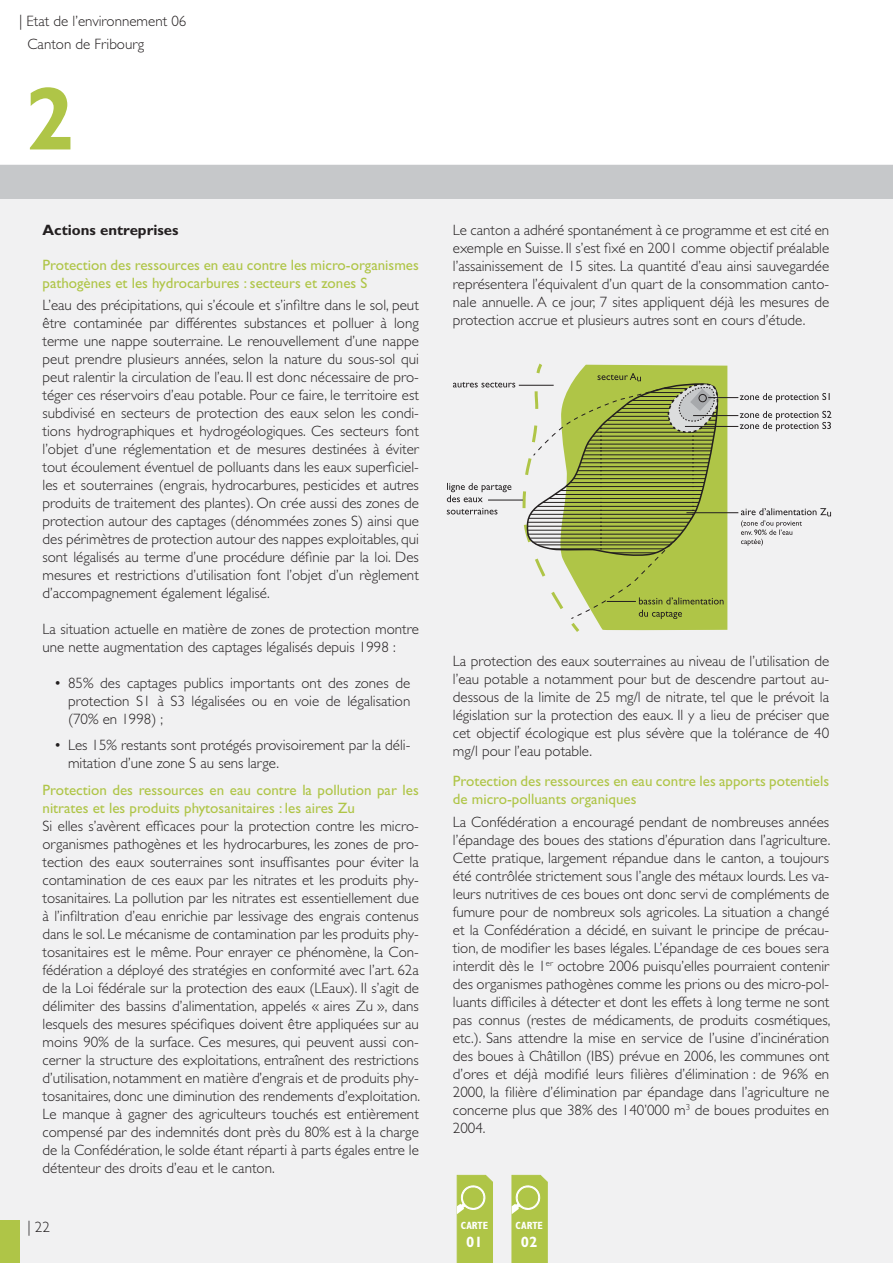
<style>
.page{position:relative;width:893px;height:1263px;background:#fff}
.page>*{position:absolute;margin:0;border:0;box-sizing:border-box;transform-origin:0 0}
.t1{font:700 90px "Gill Sans";color:#afc547}
.t2{font:300 15px/18px "Gill Sans";color:#231f20;text-align:justify}
.t3{font:15px/18px "Gill Sans";color:#afc547}
.t4{font:700 15px "Gill Sans";color:#231f20}
.t5{font:700 15px "Gill Sans";color:#fff}
.t6{font:15px "Gill Sans";color:#231f20}
.t7{font:700 condensed 10.5px "Gill Sans";color:#fff}
</style>
<div class="page">
<div style="left:0;top:165px;width:893px;height:1098px;background:#f1f1f2"></div>
<div style="left:0;top:165px;width:893px;height:33px;background:#c6c8ca"></div>
<div style="left:0;top:1220px;width:19px;height:43px;background:#afc547"></div>
<svg style="left:457px;top:1175px;width:36px;height:88px;background:#b4c853"></svg>
<svg style="left:511px;top:1175px;width:37px;height:88px;background:#b5c956"></svg>
<hr style="left:708px;top:397px;width:30px;height:1px;background:#231f20">
<hr style="left:693px;top:415px;width:45px;height:1px;background:#231f20">
<hr style="left:685px;top:426px;width:53px;height:1px;background:#231f20">
<hr style="left:686px;top:512px;width:52px;height:1px;background:#231f20">
<hr style="left:519px;top:385px;width:35px;height:1px;background:#231f20">
<hr style="left:488px;top:500px;width:35px;height:1px;background:#231f20">
<svg style="left:741px;top:508px;width:90px;height:38px"></svg>
<svg style="left:740px;top:411px;width:91px;height:20px"></svg>
<svg style="left:740px;top:393px;width:90px;height:9px"></svg>
<svg style="left:522px;top:363px;width:205px;height:269px"></svg>
<svg style="left:447px;top:483px;width:64px;height:19px"></svg>
<svg style="left:447px;top:508px;width:50px;height:6px"></svg>
<svg style="left:453px;top:382px;width:62px;height:5px"></svg>
<p class="t2" style="left:27px;top:12px;width:160px;line-height:22.5px;text-indent:-8px">| Etat de l’environnement 06<br>Canton de Fribourg</p>
<h1 class="t1" style="left:25px;top:88px;width:51px">2</h1>
<p class="t4" style="left:43px;top:224px;width:138px">Actions entreprises</p>
<p class="t3" style="left:43px;top:257px;width:378px">Protection des ressources en eau contre les micro-organismes pathogènes et les hydrocarbures : secteurs et zones S</p>
<p class="t2" style="left:43px;top:297px;width:378px">L’eau des précipitations, qui s’écoule et s’infiltre dans le sol, peut être contaminée par différentes substances et polluer à long terme une nappe souterraine. Le renouvellement d’une nappe peut prendre plusieurs années, selon la nature du sous-sol qui peut ralentir la circulation de l’eau. Il est donc nécessaire de pro&shy;téger ces réservoirs d’eau potable. Pour ce faire, le territoire est subdivisé en secteurs de protection des eaux selon les condi&shy;tions hydrographiques et hydrogéologiques. Ces secteurs font l’objet d’une réglementation et de mesures destinées à éviter tout écoulement éventuel de polluants dans les eaux superficiel&shy;les et souterraines (engrais, hydrocarbures, pesticides et autres produits de traitement des plantes). On crée aussi des zones de protection autour des captages (dénommées zones S) ainsi que des périmètres de protection autour des nappes exploitables, qui sont légalisés au terme d’une procédure définie par la loi. Des mesures et restrictions d’utilisation font l’objet d’un règlement d’accompagnement également légalisé.</p>
<p class="t2" style="left:43px;top:621px;width:378px">La situation actuelle en matière de zones de protection montre une nette augmentation des captages légalisés depuis 1998 :</p>
<p class="t2" style="left:68px;top:675px;width:344px">85% des captages publics importants ont des zones de protection S1 à S3 légalisées ou en voie de légalisation (70% en 1998) ;</p>
<p class="t2" style="left:68px;top:738px;width:344px">Les 15% restants sont protégés provisoirement par la déli&shy;mitation d’une zone S au sens large.</p>
<p class="t3" style="left:43px;top:782px;width:378px">Protection des ressources en eau contre la pollution par les nitrates et les produits phytosanitaires : les aires Zu</p>
<p class="t2" style="left:43px;top:818px;width:379px">Si elles s’avèrent efficaces pour la protection contre les micro&shy;organismes pathogènes et les hydrocarbures, les zones de pro&shy;tection des eaux souterraines sont insuffisantes pour éviter la contamination de ces eaux par les nitrates et les produits phy&shy;tosanitaires. La pollution par les nitrates est essentiellement due à l’infiltration d’eau enrichie par lessivage des engrais contenus dans le sol. Le mécanisme de contamination par les produits phy&shy;tosanitaires est le même. Pour enrayer ce phénomène, la Con&shy;fédération a déployé des stratégies en conformité avec l’art. 62a de la Loi fédérale sur la protection des eaux (LEaux). Il s’agit de délimiter des bassins d’alimentation, appelés « aires Zu », dans lesquels des mesures spécifiques doivent être appliquées sur au moins 90% de la surface. Ces mesures, qui peuvent aussi con&shy;cerner la structure des exploitations, entraînent des restrictions d’utilisation, notamment en matière d’engrais et de produits phy&shy;tosanitaires, donc une diminution des rendements d’exploitation.<br>Le manque à gagner des agriculteurs touchés est entièrement compensé par des indemnités dont près du 80% est à la charge de la Confédération, le solde étant réparti à parts égales entre le détenteur des droits d’eau et le canton.</p>
<p class="t6" style="left:55px;top:678px;width:7px">•</p>
<p class="t6" style="left:55px;top:740px;width:7px">•</p>
<p class="t2" style="left:27px;top:1219px;width:24px">| 22</p>
<p class="t2" style="left:453px;top:222px;width:378px">Le canton a adhéré spontanément à ce programme et est cité en exemple en Suisse. Il s’est fixé en 2001 comme objectif préalable l’assainissement de 15 sites. La quantité d’eau ainsi sauvegardée représentera l’équivalent d’un quart de la consommation canto&shy;nale annuelle. A ce jour, 7 sites appliquent déjà les mesures de protection accrue et plusieurs autres sont en cours d’étude.</p>
<p class="t2" style="left:453px;top:653px;width:378px">La protection des eaux souterraines au niveau de l’utilisation de l’eau potable a notamment pour but de descendre partout au&shy;dessous de la limite de 25 mg/l de nitrate, tel que le prévoit la législation sur la protection des eaux. Il y a lieu de préciser que cet objectif écologique est plus sévère que la tolérance de 40 mg/l pour l’eau potable.</p>
<p class="t3" style="left:453px;top:774px;width:378px">Protection des ressources en eau contre les apports potentiels de micro-polluants organiques</p>
<p class="t2" style="left:453px;top:814px;width:379px">La Confédération a encouragé pendant de nombreuses années l’épandage des boues des stations d’épuration dans l’agriculture.<br>Cette pratique, largement répandue dans le canton, a toujours été contrôlée strictement sous l’angle des métaux lourds. Les va&shy;leurs nutritives de ces boues ont donc servi de compléments de fumure pour de nombreux sols agricoles. La situation a changé et la Confédération a décidé, en suivant le principe de précau&shy;tion, de modifier les bases légales. L’épandage de ces boues sera interdit dès le 1<sup>er</sup> octobre 2006 puisqu’elles pourraient contenir des organismes pathogènes comme les prions ou des micro-pol&shy;luants difficiles à détecter et dont les effets à long terme ne sont pas connus (restes de médicaments, de produits cosmétiques, etc.). Sans attendre la mise en service de l’usine d’incinération des boues à Châtillon (IBS) prévue en 2006, les communes ont d’ores et déjà modifié leurs filières d’élimination : de 96% en 2000, la filière d’élimination par épandage dans l’agriculture ne concerne plus que 38% des 140’000 m<sup>3</sup> de boues produites en 2004.</p>
<p class="t7" style="left:461px;top:1222px;width:29px">CARTE</p>
<p class="t5" style="left:466px;top:1236px;width:18px">01</p>
<p class="t7" style="left:515px;top:1222px;width:29px">CARTE</p>
<p class="t5" style="left:521px;top:1236px;width:18px">02</p>
</div>
